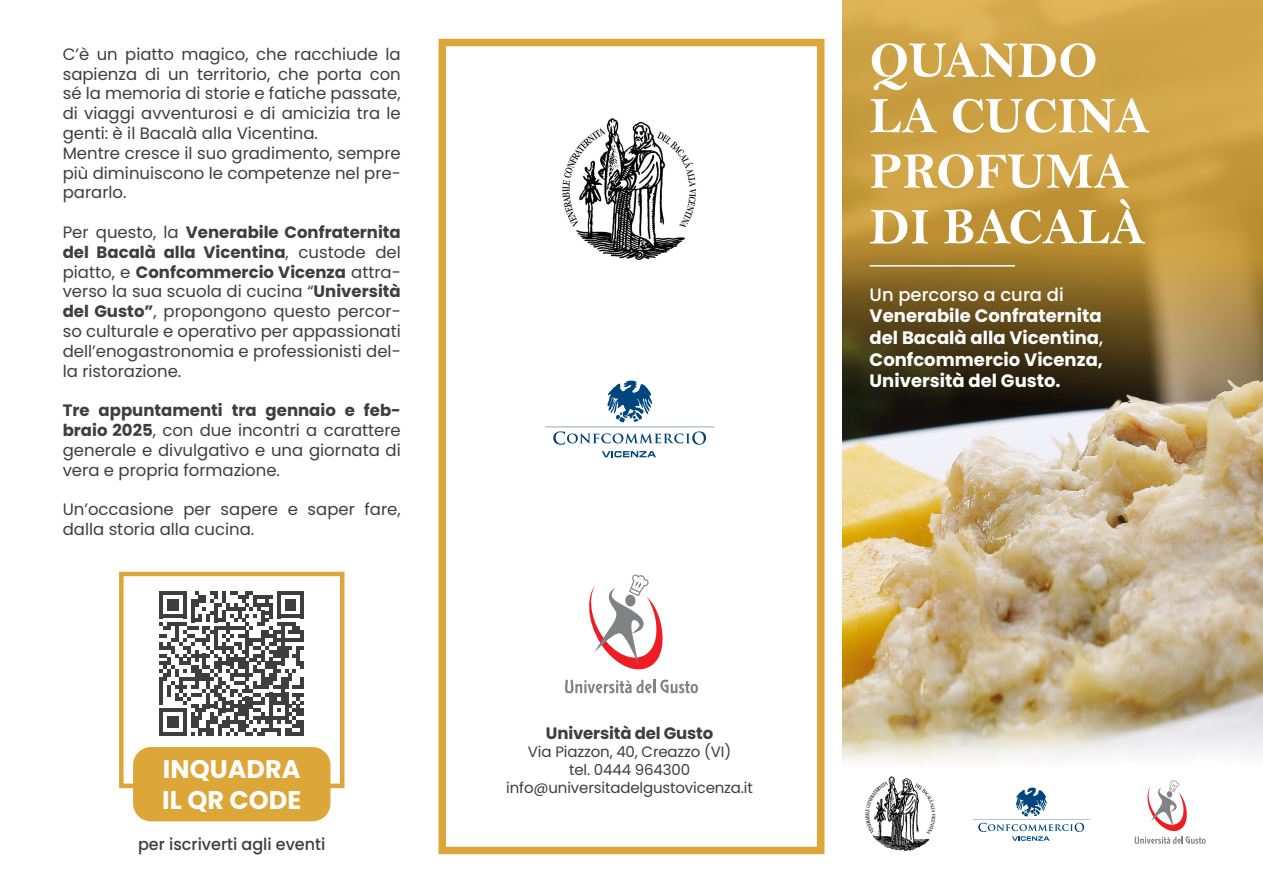
<style>
.page{position:relative;width:1263px;height:893px;background:#fff}
.page>*{position:absolute;margin:0;border:0;box-sizing:border-box;transform-origin:0 0}
.t1{font:51px/55.5px "Bell MT Bold";color:#fff}
.t2{font:700 25.5px "Poppins";color:#fff}
.t3{font:700 18px "Poppins";color:#fff}
.t4{font:500 18px "Poppins";color:#fff}
.t5{font:16.5px/19.8px "Poppins";color:#3e3e3f;text-align:justify}
.t6{font:500 16.5px "Poppins";color:#3e3e3f}
.t7{font:700 16.5px "Poppins";letter-spacing:-.01em;color:#3e3e3f}
.t8{font:15px "Poppins";letter-spacing:-.01em;color:#3e3e3f}
.s1{font-weight:700}
.s2{font-weight:500}
</style>
<div class="page">
<div style="left:438px;top:39px;width:386px;height:815px;border:8px solid #dca738"></div>
<svg style="left:565px;top:574px;width:133px;height:119px"></svg>
<img style="left:562px;top:118px;width:135px;height:142px">
<svg style="left:545px;top:381px;width:169px;height:64px"></svg>
<svg style="left:602px;top:451px;width:54px;height:6px"></svg>
<img style="left:842px;top:0;width:421px;height:745px">
<hr style="left:870px;top:265px;width:145px;height:2px;background:#fff">
<img style="left:865px;top:776px;width:71px;height:76px">
<svg style="left:973px;top:787px;width:117px;height:54px"></svg>
<svg style="left:1134px;top:780px;width:72px;height:64px"></svg>
<svg style="left:159px;top:591px;width:145px;height:145px"></svg>
<hr style="left:300px;top:720px;width:4px;height:16px;background:#3e3e3f">
<div style="left:119px;top:572px;width:225px;height:216px;border:4px solid #dca738"></div>
<div style="left:133px;top:747px;width:197px;height:74px;background:#dca738;border-radius:18px"></div>
<p class="t5" style="left:63px;top:44px;width:340px">C’è un piatto magico, che racchiude la sapienza di un territorio, che porta con sé la memoria di storie e fatiche passate, di viaggi avventurosi e di amicizia tra le genti: è il Bacalà alla Vicentina.</p>
<p class="t5" style="left:63px;top:143px;width:340px">Mentre cresce il suo gradimento, sempre più diminuiscono le competenze nel pre&shy;pararlo.</p>
<p class="t5" style="left:63px;top:222px;width:340px">Per questo, la <span class="s1">Venerabile Confraternita del Bacalà alla Vicentina</span>, custode del piatto, e <span class="s1">Confcommercio Vicenza</span> attra&shy;verso la sua scuola di cucina “<span class="s1">Università del Gusto”</span>, propongono questo percor&shy;so culturale e operativo per appassionati dell’enogastronomia e professionisti del&shy;la ristorazione.</p>
<p class="t5" style="left:63px;top:401px;width:340px"><span class="s1">Tre appuntamenti tra gennaio e feb&shy;braio 2025</span>, con due incontri a carattere generale e divulgativo e una giornata di vera e propria formazione.</p>
<p class="t5" style="left:63px;top:500px;width:340px">Un’occasione per sapere e saper fare, dalla storia alla cucina.</p>
<p class="t2" style="left:163px;top:755px;width:139px">INQUADRA</p>
<p class="t2" style="left:162px;top:785px;width:141px">IL QR CODE</p>
<p class="t6" style="left:138px;top:835px;width:189px">per iscriverti agli eventi</p>
<p class="t7" style="left:546px;top:724px;width:169px">Università del Gusto</p>
<p class="t8" style="left:528px;top:743px;width:205px">Via Piazzon, 40, Creazzo (VI)</p>
<p class="t8" style="left:569px;top:761px;width:123px">tel. 0444 964300</p>
<p class="t8" style="left:506px;top:779px;width:248px">info@universitadelgustovicenza.it</p>
<p class="t1" style="left:870px;top:32px;width:229px">QUANDO</p>
<p class="t1" style="left:870px;top:88px;width:282px">LA CUCINA<br>PROFUMA</p>
<p class="t1" style="left:870px;top:199px;width:277px">DI BACALÀ</p>
<p class="t4" style="left:870px;top:284px;width:196px">Un percorso a cura di</p>
<p class="t3" style="left:870px;top:306px;width:233px">Venerabile Confraternita</p>
<p class="t3" style="left:870px;top:327px;width:235px">del Bacalà alla Vicentina<span class="s2">,</span></p>
<p class="t3" style="left:870px;top:349px;width:235px">Confcommercio Vicenza,</p>
<p class="t3" style="left:870px;top:371px;width:193px">Università del Gusto.</p>
</div>
